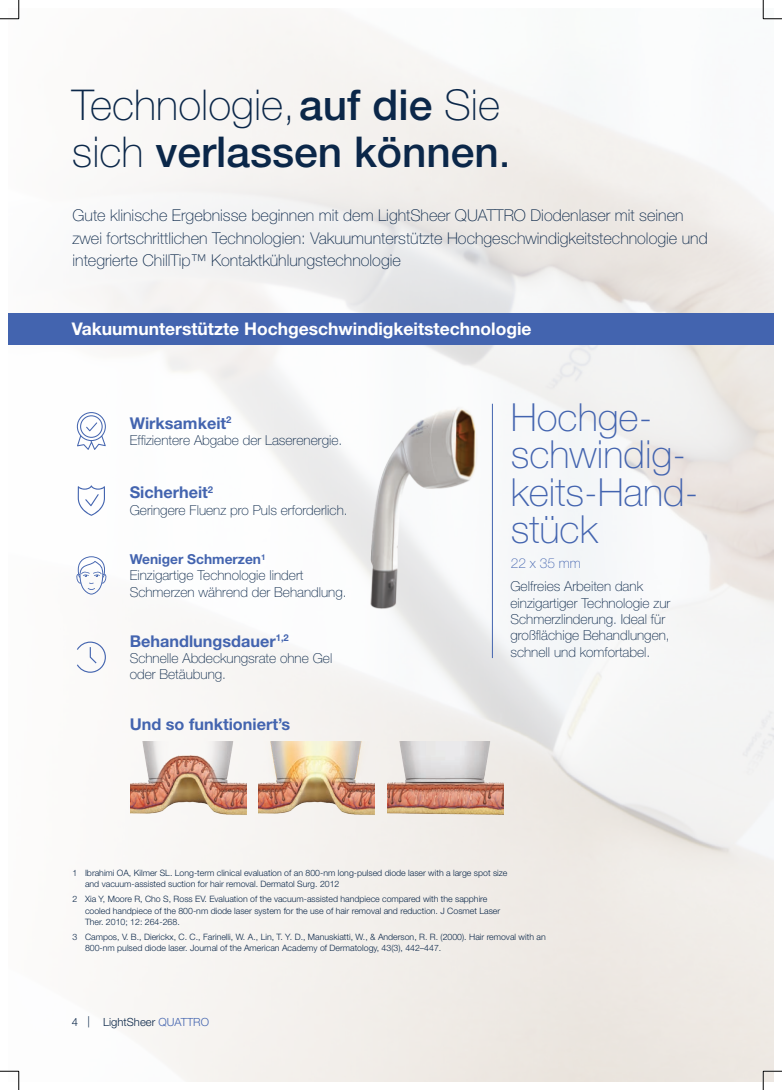
<style>
.page{position:relative;width:782px;height:1090px;background:#fff}
.page>*{position:absolute;margin:0;border:0;box-sizing:border-box;transform-origin:0 0}
.t1{font:500 42.5px/47.5px "Helvetica Neue LT Std";color:#0b2749}
.t2{font:100 38.75px/37.5px "Helvetica Neue LT Std";color:#4364af}
.t3{font:700 17.5px "Helvetica Neue LT Std";color:#fff}
.t4{font:100 16.25px/22.5px "Helvetica Neue LT Std";color:#0b2749}
.t5{font:700 16.25px "Helvetica Neue LT Std";color:#4364af}
.t6{font:100 13.75px/16.2px "Helvetica Neue LT Std";color:#0b2749}
.t7{font:100 13.75px "Helvetica Neue LT Std";color:#4364af}
.t8{font:300 11.25px "Helvetica Neue LT Std";color:#0b2749}
.t9{font:300 8.75px/11.2px "Helvetica Neue LT Std";color:#0b2749}
.s1{font-weight:100}
.s2{font-weight:400}
.s3{font-weight:700;color:#4364af}
.s4{color:#4364af}
</style>
<div class="page">
<img style="left:8px;top:21px;width:765px;height:1061px">
<div style="left:8px;top:313px;width:765px;height:31px;background:#4364af"></div>
<img style="left:345px;top:400px;width:161px;height:212px">
<hr style="left:492px;top:404px;width:1px;height:254px;background:#4364af">
<img style="left:130px;top:741px;width:116px;height:74px">
<img style="left:387px;top:741px;width:116px;height:74px">
<img style="left:259px;top:741px;width:116px;height:74px">
<svg style="left:78px;top:485px;width:27px;height:31px"></svg>
<svg style="left:77px;top:412px;width:29px;height:38px"></svg>
<svg style="left:77px;top:641px;width:29px;height:32px"></svg>
<svg style="left:76px;top:556px;width:31px;height:38px"></svg>
<svg style="left:0;top:0;width:20px;height:20px"></svg>
<svg style="left:0;top:1070px;width:20px;height:20px"></svg>
<svg style="left:762px;top:0;width:20px;height:20px"></svg>
<svg style="left:762px;top:1070px;width:20px;height:20px"></svg>
<h1 class="t1" style="left:72px;top:81px;width:440px"><span class="s1">Technologie,</span>auf die <span class="s1">Sie sich</span> verlassen können<span class="s2">.</span></h1>
<p class="t4" style="left:72px;top:204px;width:636px">Gute klinische Ergebnisse beginnen mit dem LightSheer QUATTRO Diodenlaser mit seinen zwei fortschrittlichen Technologien: Vakuumunterstützte Hochgeschwindigkeitstechnologie und integrierte ChillTip™ Kontaktkühlungstechnologie</p>
<h3 class="t3" style="left:72px;top:318px;width:461px">Vakuumunterstützte Hochgeschwindigkeitstechnologie</h3>
<h3 class="t5" style="left:130px;top:413px;width:103px">Wirksamkeit<sup>2</sup></h3>
<h3 class="t6" style="left:130px;top:432px;width:214px">Effizientere Abgabe der Laserenergie.</h3>
<h3 class="t5" style="left:130px;top:482px;width:85px">Sicherheit<sup>2</sup></h3>
<h3 class="t6" style="left:130px;top:501px;width:219px">Geringere Fluenz pro Puls erforderlich.</h3>
<h3 class="t6" style="left:130px;top:551px;width:218px"><span class="s3">Weniger Schmerzen</span><sup>1<br></sup>Einzigartige Technologie lindert<br>Schmerzen während der Behandlung.</h3>
<h3 class="t5" style="left:130px;top:631px;width:161px">Behandlungsdauer<sup>1,2</sup></h3>
<h3 class="t6" style="left:130px;top:650px;width:204px">Schnelle Abdeckungsrate ohne Gel oder Betäubung.</h3>
<h3 class="t5" style="left:130px;top:714px;width:162px">Und so funktioniert’s</h3>
<h2 class="t2" style="left:510px;top:398px;width:189px">Hochge&shy;schwindig&shy;keits-Hand&shy;stück</h2>
<h3 class="t7" style="left:510px;top:555px;width:72px">22 x 35 mm</h3>
<h3 class="t6" style="left:510px;top:578px;width:161px">Gelfreies Arbeiten dank einzigartiger Technologie zur<br>Schmerzlinderung. Ideal für großflächige Behandlungen, schnell und komfortabel.</h3>
<p class="t9" style="left:85px;top:867px;width:424px;text-indent:-13px">1 Ibrahimi OA, Kilmer SL. Long-term clinical evaluation of an 800-nm long-pulsed diode laser with a large spot size and vacuum-assisted suction for hair removal. Dermatol Surg. 2012</p>
<p class="t9" style="left:85px;top:893px;width:416px;text-indent:-13px">2 Xia Y, Moore R, Cho S, Ross EV. Evaluation of the vacuum-assisted handpiece compared with the sapphire cooled handpiece of the 800-nm diode laser system for the use of hair removal and reduction. J Cosmet Laser<br>Ther. 2010; 12: 264-268.</p>
<p class="t9" style="left:85px;top:931px;width:462px;text-indent:-13px">3 Campos, V. B., Dierickx, C. C., Farinelli, W. A., Lin, T. Y. D., Manuskiatti, W., &amp; Anderson, R. R. (2000). Hair removal with an<br>800-nm pulsed diode laser. Journal of the American Academy of Dermatology, 43(3), 442–447.</p>
<p class="t8" style="left:72px;top:1015px;width:139px">4 | LightSheer <span class="s4">QUATTRO</span></p>
</div>
